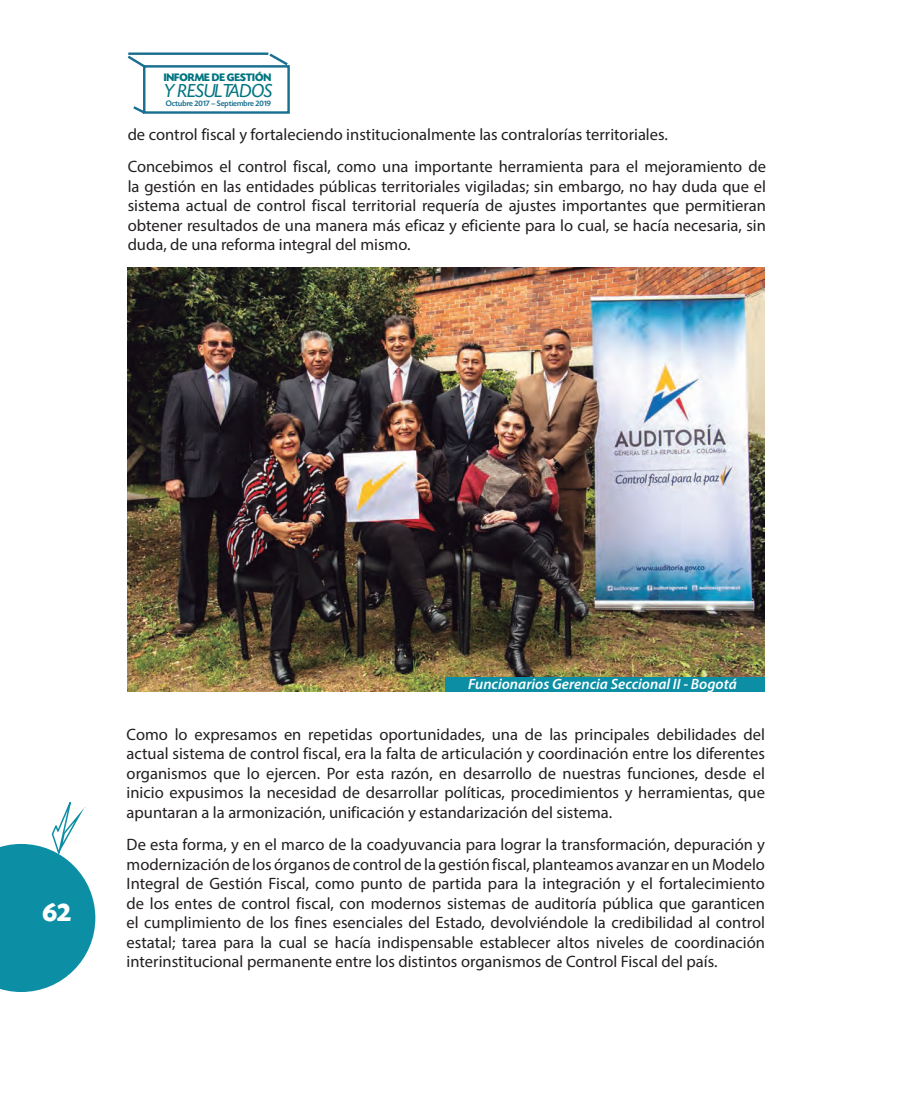
<style>
.page{position:relative;width:915px;height:1106px;background:#fff}
.page>*{position:absolute;margin:0;border:0;box-sizing:border-box;transform-origin:0 0}
.t1{font:700 27px "Today SHOP";color:#fff}
.t2{font:italic 19.8px "Today SHOP";color:#007581}
.TextoParrafo{font:16.5px/19.5px "Myriad Pro";color:#231f20;text-align:justify}
.TextoParrafo-2{font:italic 600 15px "Myriad Pro";color:#fff}
.t3{font:700 11.4px "Today SHOP";color:#007581}
.t4{font:500 8.4px "Today SHOP";color:#196f8f}
</style>
<div class="page">
<svg style="left:127px;top:52px;width:163px;height:62px"></svg>
<svg style="left:0;top:802px;width:95px;height:190px"></svg>
<img style="left:128px;top:267px;width:636px;height:424px">
<div style="left:445px;top:677px;width:320px;height:14px;background:#0c8ea4"></div>
<p class="t3" style="left:164px;top:71px;width:109px">INFORME DE GESTIÓN</p>
<p class="t2" style="left:164px;top:81px;width:110px">Y RESULTADOS</p>
<p class="t4" style="left:166px;top:99px;width:106px">Octubre 2017 – Septiembre 2019</p>
<p class="TextoParrafo" style="left:128px;top:124px;width:541px">de control fiscal y fortaleciendo institucionalmente las contralorías territoriales.</p>
<p class="TextoParrafo" style="left:128px;top:157px;width:639px">Concebimos el control fiscal, como una importante herramienta para el mejoramiento de la gestión en las entidades públicas territoriales vigiladas; sin embargo, no hay duda que el sistema actual de control fiscal territorial requería de ajustes importantes que permitieran obtener resultados de una manera más eficaz y eficiente para lo cual, se hacía necesaria, sin duda, de una reforma integral del mismo.</p>
<h1 class="t1" style="left:43px;top:898px;width:30px">62</h1>
<p class="TextoParrafo-2" style="left:468px;top:674px;width:270px">Funcionarios Gerencia Seccional II - Bogotá</p>
<p class="TextoParrafo" style="left:126px;top:724px;width:639px">Como lo expresamos en repetidas oportunidades, una de las principales debilidades del actual sistema de control fiscal, era la falta de articulación y coordinación entre los diferentes organismos que lo ejercen. Por esta razón, en desarrollo de nuestras funciones, desde el inicio expusimos la necesidad de desarrollar políticas, procedimientos y herramientas, que apuntaran a la armonización, unificación y estandarización del sistema.</p>
<p class="TextoParrafo" style="left:126px;top:834px;width:639px">De esta forma, y en el marco de la coadyuvancia para lograr la transformación, depuración y modernización de los órganos de control de la gestión fiscal, planteamos avanzar en un Modelo Integral de Gestión Fiscal, como punto de partida para la integración y el fortalecimiento de los entes de control fiscal, con modernos sistemas de auditoría pública que garanticen el cumplimiento de los fines esenciales del Estado, devolviéndole la credibilidad al control estatal; tarea para la cual se hacía indispensable establecer altos niveles de coordinación interinstitucional permanente entre los distintos organismos de Control Fiscal del país.</p>
</div>
